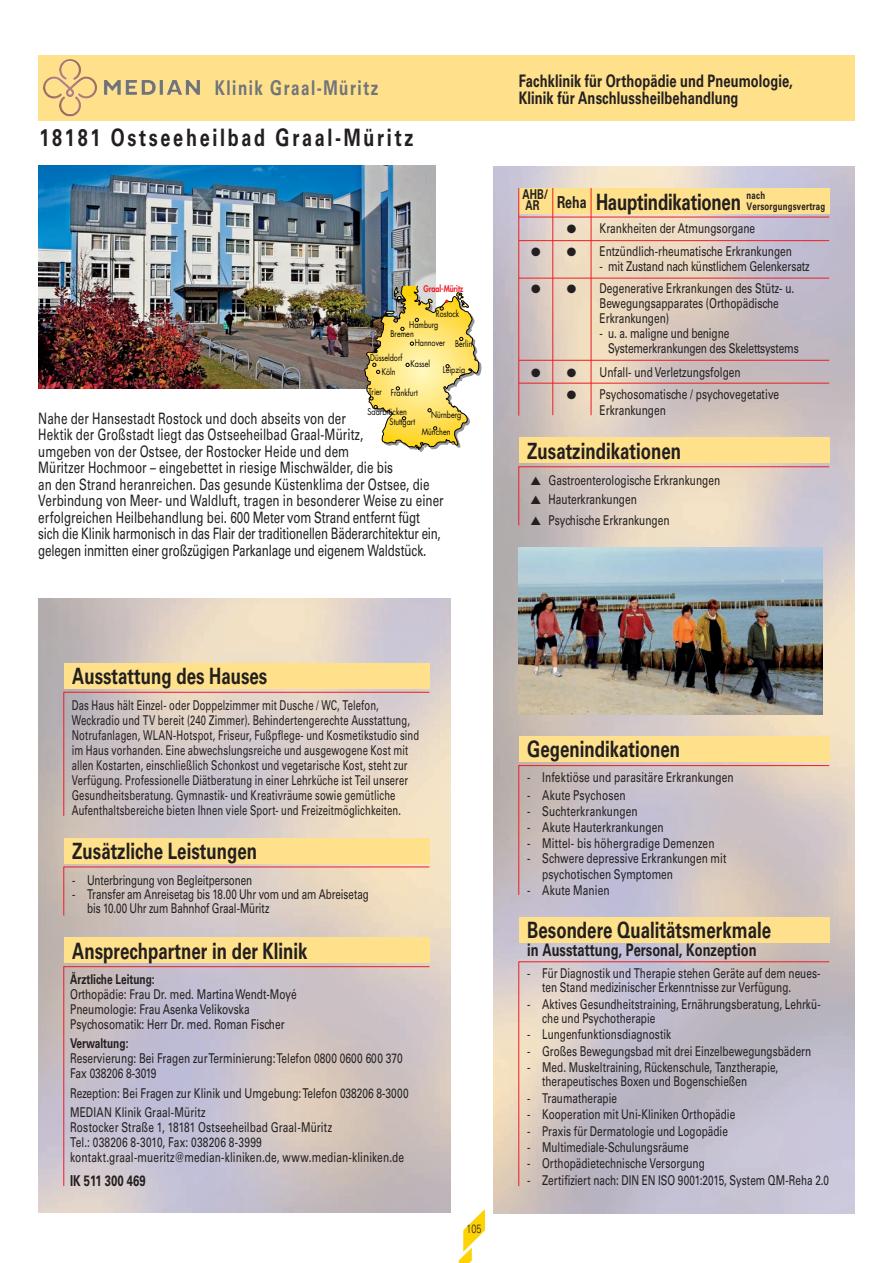
<style>
.page{position:relative;width:893px;height:1263px;background:#fff}
.page>*{position:absolute;margin:0;border:0;box-sizing:border-box;transform-origin:0 0}
.t1{font:700 24px "Univers LT Std";letter-spacing:.15em;color:#231f20;scale:.75 1}
.t2{font:700 22.5px "Univers LT Std";color:#231f20;scale:.75 1}
.t3{font:700 20.25px "Univers LT Std";letter-spacing:.1em;color:#717479;scale:.75 1}
.t4{font:700 17.25px/17.2px "Univers LT Std";letter-spacing:.005em;color:#231f20;scale:.75 1}
.t5{font:15.75px/16.5px "Univers LT Std";color:#231f20;scale:.74 1}
.t6{font:700 15px "Univers LT Std";color:#231f20;scale:.75 1}
.t7{font:13.5px/15px "Univers LT Std";color:#231f20;scale:.75 1}
.t8{font:13.5px/14.2px "Univers LT Std";color:#231f20;scale:.74 1}
.t9{font:13.5px/15px "Univers LT Std";color:#231f20;scale:.7 1}
.t10{font:13.5px/14.2px "Univers LT Std";color:#231f20;scale:.73 1}
.t11{font:700 13.5px/11.2px "Univers LT Std";color:#231f20;scale:.75 1}
.t12{font:300 12px "Univers LT Std";color:#231f20;scale:.75 1}
.t13{font:700 10.5px/10.5px "Univers LT Std";letter-spacing:.025em;color:#231f20;scale:.75 1}
.t14{font:9px "Futura";color:#000;scale:.8 1}
.t15{font:800 9px "Futura";color:#ee1d23;scale:.8 1}
.s1{font-size:16.5px}
</style>
<div class="page">
<img style="left:493px;top:167px;width:362px;height:1047px">
<div style="left:38px;top:55px;width:817px;height:66px;background:#ffe18b"></div>
<svg style="left:459px;top:1210px;width:26px;height:53px"></svg>
<img style="left:38px;top:166px;width:398px;height:223px">
<div style="left:64px;top:663px;width:365px;height:26px;background:#ffe18b"></div>
<svg style="left:63px;top:691px;width:367px;height:125px;background:#d7c9c6"></svg>
<div style="left:64px;top:838px;width:365px;height:25px;background:#ffe18b"></div>
<svg style="left:63px;top:866px;width:367px;height:50px;background:#dcc9bd"></svg>
<div style="left:64px;top:937px;width:365px;height:26px;background:#ffe18b"></div>
<svg style="left:63px;top:966px;width:367px;height:221px;background:#cabfc6"></svg>
<div style="left:519px;top:917px;width:310px;height:25px;background:#ffe18b"></div>
<svg style="left:518px;top:961px;width:312px;height:226px;background:#c5bdc6"></svg>
<div style="left:519px;top:438px;width:310px;height:25px;background:#ffe18b"></div>
<hr style="left:519px;top:466px;width:310px;height:1px;background:#ee1d23">
<hr style="left:518px;top:466px;width:1px;height:59px;background:#ee1d23">
<img style="left:518px;top:547px;width:305px;height:167px">
<svg style="left:410px;top:270px;width:69px;height:47px"></svg>
<img style="left:364px;top:286px;width:117px;height:166px">
<img style="left:59px;top:59px;width:9px;height:21px">
<hr style="left:519px;top:240px;width:310px;height:1px;background:#ee1d23">
<div style="left:519px;top:188px;width:310px;height:25px;background:#ffe18b"></div>
<hr style="left:518px;top:188px;width:1px;height:228px;background:#ee1d23">
<hr style="left:519px;top:217px;width:310px;height:1px;background:#ee1d23">
<hr style="left:519px;top:360px;width:310px;height:1px;background:#ee1d23">
<hr style="left:519px;top:383px;width:310px;height:1px;background:#ee1d23">
<hr style="left:519px;top:278px;width:310px;height:1px;background:#ee1d23">
<hr style="left:552px;top:188px;width:1px;height:227px;background:#ee1d23">
<hr style="left:591px;top:188px;width:1px;height:227px;background:#ee1d23">
<div style="left:519px;top:736px;width:310px;height:26px;background:#ffe18b"></div>
<svg style="left:518px;top:765px;width:312px;height:131px;background:#cabfc4"></svg>
<svg style="left:527px;top:233px;width:12px;height:1px"></svg>
<svg style="left:527px;top:399px;width:12px;height:1px"></svg>
<svg style="left:527px;top:247px;width:49px;height:10px"></svg>
<svg style="left:527px;top:285px;width:49px;height:9px"></svg>
<svg style="left:527px;top:368px;width:49px;height:10px"></svg>
<h3 class="t3" style="left:215px;top:76px;width:220px">Klinik Graal-Müritz</h3>
<h1 class="t1" style="left:40px;top:124px;width:500px">18181 Ostseeheilbad Graal-Müritz</h1>
<p class="t15" style="left:423px;top:283px;width:51px">Graal-Müritz</p>
<p class="t14" style="left:436px;top:307px;width:31px">Rostock</p>
<p class="t14" style="left:409px;top:319px;width:38px">Hamburg</p>
<p class="t14" style="left:391px;top:328px;width:31px">Bremen</p>
<p class="t14" style="left:370px;top:352px;width:42px">Düsseldorf</p>
<p class="t14" style="left:382px;top:365px;width:19px">Köln</p>
<p class="t14" style="left:415px;top:337px;width:74px">Hannover Berlin</p>
<p class="t14" style="left:410px;top:358px;width:26px">Kassel</p>
<p class="t14" style="left:443px;top:364px;width:29px">Leipzig</p>
<p class="t14" style="left:368px;top:385px;width:18px">Trier</p>
<p class="t14" style="left:391px;top:387px;width:35px">Frankfurt</p>
<p class="t14" style="left:368px;top:405px;width:51px">Saarbrücken</p>
<p class="t14" style="left:431px;top:409px;width:40px">Nürnberg</p>
<p class="t5" style="left:38px;top:410px;width:550px">Nahe der Hansestadt Rostock und doch abseits von der<br>Hektik der Großstadt liegt das Ostseeheilbad Graal-Müritz,<br>umgeben von der Ostsee, der Rostocker Heide und dem<br>Müritzer Hochmoor – eingebettet in riesige Mischwälder, die bis<br>an den Strand heranreichen. Das gesunde Küstenklima der Ostsee, die Verbindung von Meer- und Waldluft, tragen in besonderer Weise zu einer erfolgreichen Heilbehandlung bei. 600 Meter vom Strand entfernt fügt sich die Klinik harmonisch in das Flair der traditionellen Bäderarchitektur ein, gelegen inmitten einer großzügigen Parkanlage und eigenem Waldstück.</p>
<p class="t14" style="left:390px;top:416px;width:33px">Stuttgart</p>
<p class="t14" style="left:422px;top:426px;width:37px">München</p>
<p class="t4" style="left:519px;top:72px;width:367px">Fachklinik für Orthopädie und Pneumologie,<br>Klinik für Anschlussheilbehandlung</p>
<p class="t11" style="left:522px;top:189px;width:36px">AHB/<br>AR</p>
<h2 class="t2" style="left:557px;top:189px;width:247px"><span class="s1">Reha</span> Hauptindikationen</h2>
<p class="t13" style="left:747px;top:190px;width:106px">nach<br>Versorgungsvertrag</p>
<p class="t7" style="left:567px;top:220px;width:253px">● Krankheiten der Atmungsorgane</p>
<p class="t7" style="left:600px;top:244px;width:258px">Entzündlich-rheumatische Erkrankungen</p>
<p class="t7" style="left:600px;top:259px;width:281px">- mit Zustand nach künstlichem Gelenkersatz</p>
<p class="t7" style="left:600px;top:281px;width:261px">Degenerative Erkrankungen des Stütz- u.<br>Bewegungsapparates (Orthopädische<br>Erkrankungen)</p>
<p class="t7" style="left:608px;top:326px;width:256px;text-indent:-9px">- u. a. maligne und benigne<br>Systemerkrankungen des Skelettsystems</p>
<p class="t7" style="left:600px;top:364px;width:190px">Unfall- und Verletzungsfolgen</p>
<p class="t7" style="left:600px;top:387px;width:241px;line-height:15.8px;text-indent:-33px">● Psychosomatische / psychovegetative<br>Erkrankungen</p>
<h2 class="t2" style="left:527px;top:437px;width:207px">Zusatzindikationen</h2>
<p class="t7" style="left:530px;top:472px;width:254px">▲ Gastroenterologische Erkrankungen</p>
<p class="t7" style="left:530px;top:492px;width:143px">▲ Hauterkrankungen</p>
<p class="t7" style="left:530px;top:513px;width:187px">▲ Psychische Erkrankungen</p>
<h2 class="t2" style="left:72px;top:663px;width:262px">Ausstattung des Hauses</h2>
<p class="t9" style="left:72px;top:698px;width:498px">Das Haus hält Einzel- oder Doppelzimmer mit Dusche / WC, Telefon, Weckradio und TV bereit (240 Zimmer). Behindertengerechte Ausstattung, Notrufanlagen, WLAN-Hotspot, Friseur, Fußpflege- und Kosmetikstudio sind im Haus vorhanden. Eine abwechslungsreiche und ausgewogene Kost mit allen Kostarten, einschließlich Schonkost und vegetarische Kost, steht zur Verfügung. Professionelle Diätberatung in einer Lehrküche ist Teil unserer Gesundheitsberatung. Gymnastik- und Kreativräume sowie gemütliche Aufenthaltsbereiche bieten Ihnen viele Sport- und Freizeitmöglichkeiten.</p>
<h2 class="t2" style="left:72px;top:838px;width:248px">Zusätzliche Leistungen</h2>
<p class="t10" style="left:72px;top:873px;width:248px">- Unterbringung von Begleitpersonen</p>
<p class="t10" style="left:87px;top:887px;width:387px;text-indent:-15px">- Transfer am Anreisetag bis 18.00 Uhr vom und am Abreisetag bis 10.00 Uhr zum Bahnhof Graal-Müritz</p>
<h2 class="t2" style="left:72px;top:937px;width:315px">Ansprechpartner in der Klinik</h2>
<p class="t11" style="left:70px;top:974px;width:114px">Ärztliche Leitung:</p>
<p class="t7" style="left:70px;top:987px;width:304px">Orthopädie: Frau Dr. med. Martina Wendt-Moyé<br>Pneumologie: Frau Asenka Velikovska<br>Psychosomatik: Herr Dr. med. Roman Fischer</p>
<p class="t11" style="left:70px;top:1038px;width:79px">Verwaltung:</p>
<p class="t7" style="left:70px;top:1051px;width:445px">Reservierung: Bei Fragen zur Terminierung: Telefon 0800 0600 600 370<br>Fax 038206 8-3019</p>
<p class="t7" style="left:70px;top:1083px;width:453px;line-height:19.2px">Rezeption: Bei Fragen zur Klinik und Umgebung: Telefon 038206 8-3000<br>MEDIAN Klinik Graal-Müritz</p>
<p class="t7" style="left:70px;top:1120px;width:447px">Rostocker Straße 1, 18181 Ostseeheilbad Graal-Müritz<br>Tel.: 038206 8-3010, Fax: 038206 8-3999 kontakt.graal-mueritz@median-kliniken.de, www.median-kliniken.de</p>
<p class="t6" style="left:70px;top:1172px;width:102px">IK 511 300 469</p>
<p class="t12" style="left:467px;top:1222px;width:22px">105</p>
<h2 class="t2" style="left:527px;top:736px;width:205px">Gegenindikationen</h2>
<p class="t7" style="left:527px;top:770px;width:277px">- Infektiöse und parasitäre Erkrankungen</p>
<p class="t7" style="left:527px;top:788px;width:133px">- Akute Psychosen</p>
<p class="t7" style="left:527px;top:804px;width:149px">- Suchterkrankungen</p>
<p class="t7" style="left:527px;top:820px;width:183px">- Akute Hauterkrankungen</p>
<p class="t7" style="left:527px;top:835px;width:251px">- Mittel- bis höhergradige Demenzen</p>
<p class="t7" style="left:542px;top:851px;width:247px;line-height:15.8px;text-indent:-15px">- Schwere depressive Erkrankungen mit psychotischen Symptomen</p>
<p class="t7" style="left:527px;top:883px;width:111px">- Akute Manien</p>
<h2 class="t2" style="left:527px;top:917px;width:327px">Besondere Qualitätsmerkmale</h2>
<p class="t4" style="left:527px;top:941px;width:307px">in Ausstattung, Personal, Konzeption</p>
<p class="t8" style="left:542px;top:966px;width:378px;text-indent:-15px">- Für Diagnostik und Therapie stehen Geräte auf dem neues&shy;ten Stand medizinischer Erkenntnisse zur Verfügung.</p>
<p class="t8" style="left:542px;top:997px;width:378px;text-indent:-15px">- Aktives Gesundheitstraining, Ernährungsberatung, Lehrkü&shy;che und Psychotherapie</p>
<p class="t8" style="left:527px;top:1027px;width:196px">- Lungenfunktionsdiagnostik</p>
<p class="t8" style="left:527px;top:1044px;width:385px">- Großes Bewegungsbad mit drei Einzelbewegungsbädern</p>
<p class="t8" style="left:542px;top:1060px;width:321px;text-indent:-15px">- Med. Muskeltraining, Rückenschule, Tanztherapie, therapeutisches Boxen und Bogenschießen</p>
<p class="t8" style="left:527px;top:1091px;width:123px">- Traumatherapie</p>
<p class="t8" style="left:527px;top:1107px;width:283px">- Kooperation mit Uni-Kliniken Orthopädie</p>
<p class="t8" style="left:527px;top:1124px;width:273px">- Praxis für Dermatologie und Logopädie</p>
<p class="t8" style="left:527px;top:1140px;width:219px">- Multimediale-Schulungsräume</p>
<p class="t8" style="left:527px;top:1156px;width:241px">- Orthopädietechnische Versorgung</p>
<p class="t8" style="left:527px;top:1173px;width:409px">- Zertifiziert nach: DIN EN ISO 9001:2015, System QM-Reha 2.0</p>
</div>
